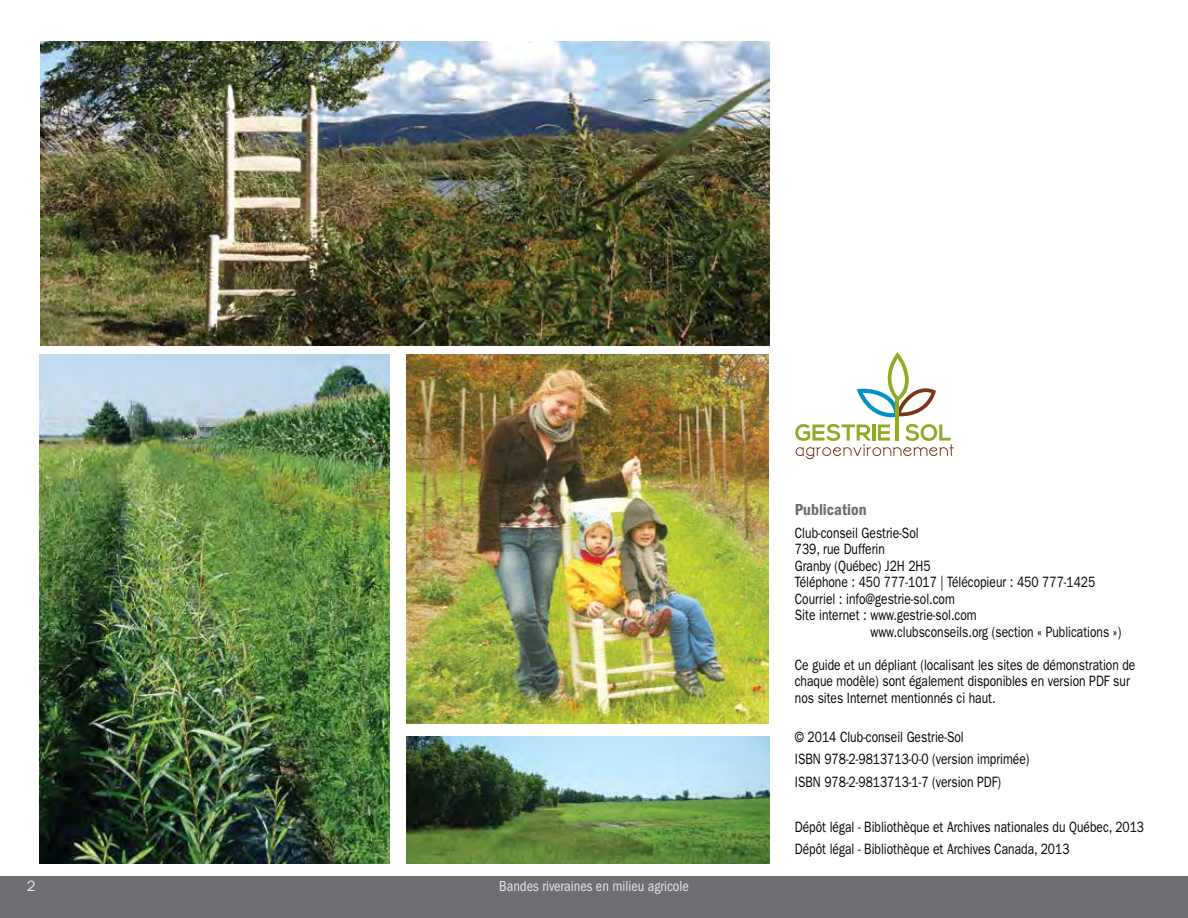
<style>
.page{position:relative;width:1188px;height:918px;background:#fff}
.page>*{position:absolute;margin:0;border:0;box-sizing:border-box;transform-origin:0 0}
.t1{font:16.5px "ITC Franklin Gothic Std Dm Cd";color:#6d6e71}
.t2{font:15px/22.5px "ITC Franklin Gothic Std";color:#000;scale:.8 1}
.t3{font:condensed 15px "ITC Franklin Gothic Std";color:#e6e7e8;scale:.96 1}
.t4{font:15px "ITC Franklin Gothic Std";color:#e6e7e8}
</style>
<div class="page">
<div style="left:0;top:876px;width:1188px;height:42px;background:#6d6e71"></div>
<hr style="left:896px;top:399px;width:3px;height:42px;background:#92a925">
<svg style="left:795px;top:424px;width:159px;height:35px"></svg>
<svg style="left:857px;top:352px;width:79px;height:65px"></svg>
<img style="left:40px;top:41px;width:730px;height:304px">
<img style="left:407px;top:354px;width:361px;height:370px">
<img style="left:407px;top:737px;width:363px;height:127px">
<img style="left:39px;top:354px;width:351px;height:510px">
<p class="t4" style="left:27px;top:877px;width:10px">2</p>
<p class="t3" style="left:499px;top:877px;width:199px">Bandes riveraines en milieu agricole</p>
<p class="t1" style="left:795px;top:500px;width:73px">Publication</p>
<p class="t2" style="left:795px;top:522px;width:156px">Club-conseil Gestrie-Sol</p>
<p class="t2" style="left:795px;top:538px;width:114px">739, rue Dufferin</p>
<p class="t2" style="left:795px;top:555px;width:171px">Granby (Québec) J2H 2H5</p>
<p class="t2" style="left:795px;top:571px;width:377px">Téléphone : 450 777-1017 | Télécopieur : 450 777-1425</p>
<p class="t2" style="left:795px;top:588px;width:202px">Courriel : info@gestrie-sol.com</p>
<p class="t2" style="left:795px;top:604px;width:229px">Site internet : www.gestrie-sol.com</p>
<p class="t2" style="left:870px;top:621px;width:315px">www.clubsconseils.org (section « Publications »)</p>
<p class="t2" style="left:795px;top:657px;width:427px;line-height:16.5px">Ce guide et un dépliant (localisant les sites de démonstration de chaque modèle) sont également disponibles en version PDF sur nos sites Internet mentionnés ci haut.</p>
<p class="t2" style="left:795px;top:726px;width:295px">© 2014 Club-conseil Gestrie-Sol<br>ISBN 978-2-9813713-0-0 (version imprimée)<br>ISBN 978-2-9813713-1-7 (version PDF)</p>
<p class="t2" style="left:795px;top:816px;width:438px">Dépôt légal - Bibliothèque et Archives nationales du Québec, 2013<br>Dépôt légal - Bibliothèque et Archives Canada, 2013</p>
</div>
